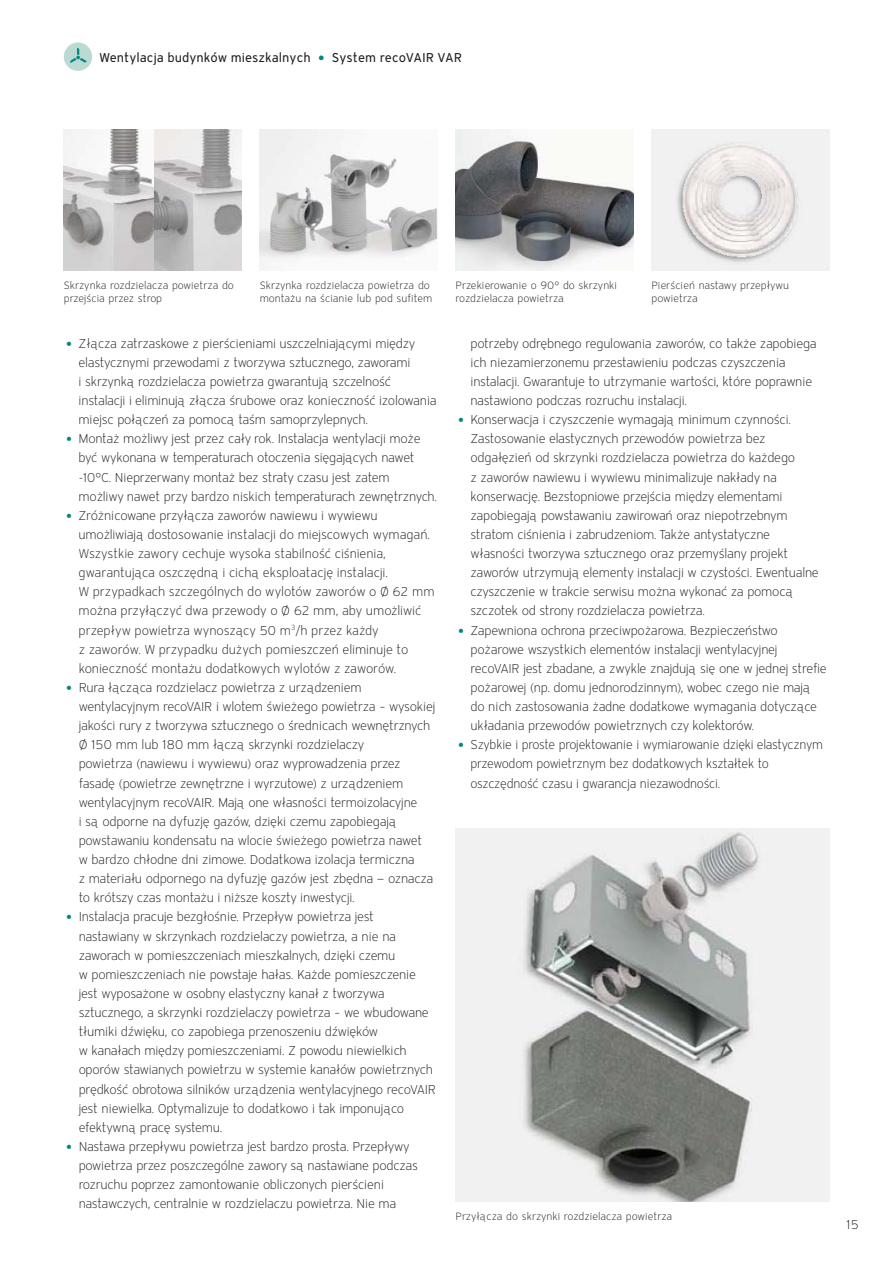
<style>
.page{position:relative;width:893px;height:1263px;background:#fff}
.page>*{position:absolute;margin:0;border:0;box-sizing:border-box;transform-origin:0 0}
.t1{font:300 12.75px/19.2px "Vaillant 16";letter-spacing:-.02em;color:#1d1d1b}
.t2{font:12.75px "Vaillant 16";color:#1d1d1b}
.t3{font:300 10.5px/13.5px "Vaillant 16";letter-spacing:-.005em;color:#1d1d1b}
.s1{color:#00897e}
.s2{font-weight:600;color:#00897e}
</style>
<div class="page">
<img style="left:260px;top:130px;width:177px;height:139px">
<img style="left:652px;top:130px;width:177px;height:140px">
<img style="left:456px;top:130px;width:177px;height:140px">
<img style="left:456px;top:829px;width:373px;height:372px">
<img style="left:64px;top:130px;width:177px;height:140px">
<div style="left:64px;top:43px;width:28px;height:28px;background:#bcdad4;border-radius:50%"></div>
<svg style="left:70px;top:48px;width:17px;height:15px"></svg>
<p class="t2" style="left:99px;top:49px;width:365px">Wentylacja budynków mieszkalnych <span class="s1">⬤</span> System recoVAIR VAR</p>
<p class="t3" style="left:64px;top:278px;width:172px">Skrzynka rozdzielacza powietrza do przejścia przez strop</p>
<p class="t3" style="left:260px;top:278px;width:174px">Skrzynka rozdzielacza powietrza do montażu na ścianie lub pod sufitem</p>
<p class="t3" style="left:456px;top:278px;width:163px">Przekierowanie o 90° do skrzynki rozdzielacza powietrza</p>
<p class="t3" style="left:652px;top:278px;width:139px">Pierścień nastawy przepływu powietrza</p>
<p class="t1" style="left:470px;top:333px;width:348px">potrzeby odrębnego regulowania zaworów, co także zapobiega ich niezamierzonemu przestawieniu podczas czyszczenia instalacji. Gwarantuje to utrzymanie wartości, które poprawnie nastawiono podczas rozruchu instalacji.</p>
<p class="t1" style="left:470px;top:410px;width:350px;text-indent:-13px"><span class="s2">•</span> Konserwacja i czyszczenie wymagają minimum czynności.<br>Zastosowanie elastycznych przewodów powietrza bez odgałęzień od skrzynki rozdzielacza powietrza do każdego<br>z zaworów nawiewu i wywiewu minimalizuje nakłady na konserwację. Bezstopniowe przejścia między elementami zapobiegają powstawaniu zawirowań oraz niepotrzebnym stratom ciśnienia i zabrudzeniom. Także antystatyczne własności tworzywa sztucznego oraz przemyślany projekt zaworów utrzymują elementy instalacji w czystości. Ewentualne czyszczenie w trakcie serwisu można wykonać za pomocą szczotek od strony rozdzielacza powietrza.</p>
<p class="t1" style="left:470px;top:620px;width:358px;text-indent:-13px"><span class="s2">•</span> Zapewniona ochrona przeciwpożarowa. Bezpieczeństwo pożarowe wszystkich elementów instalacji wentylacyjnej recoVAIR jest zbadane, a zwykle znajdują się one w jednej strefie pożarowej (np. domu jednorodzinnym), wobec czego nie mają do nich zastosowania żadne dodatkowe wymagania dotyczące układania przewodów powietrznych czy kolektorów.</p>
<p class="t1" style="left:470px;top:735px;width:354px;text-indent:-13px"><span class="s2">•</span> Szybkie i proste projektowanie i wymiarowanie dzięki elastycznym przewodom powietrznym bez dodatkowych kształtek to oszczędność czasu i gwarancja niezawodności.</p>
<p class="t1" style="left:79px;top:333px;width:359px;text-indent:-13px"><span class="s2">•</span> Złącza zatrzaskowe z pierścieniami uszczelniającymi między elastycznymi przewodami z tworzywa sztucznego, zaworami<br>i skrzynką rozdzielacza powietrza gwarantują szczelność instalacji i eliminują złącza śrubowe oraz konieczność izolowania miejsc połączeń za pomocą taśm samoprzylepnych.</p>
<p class="t1" style="left:79px;top:429px;width:360px;text-indent:-13px"><span class="s2">•</span> Montaż możliwy jest przez cały rok. Instalacja wentylacji może być wykonana w temperaturach otoczenia sięgających nawet -10°C. Nieprzerwany montaż bez straty czasu jest zatem możliwy nawet przy bardzo niskich temperaturach zewnętrznych.</p>
<p class="t1" style="left:79px;top:506px;width:357px;text-indent:-13px"><span class="s2">•</span> Zróżnicowane przyłącza zaworów nawiewu i wywiewu umożliwiają dostosowanie instalacji do miejscowych wymagań.<br>Wszystkie zawory cechuje wysoka stabilność ciśnienia, gwarantująca oszczędną i cichą eksploatację instalacji.<br>W przypadkach szczególnych do wylotów zaworów o Ø 62 mm można przyłączyć dwa przewody o Ø 62 mm, aby umożliwić przepływ powietrza wynoszący 50 m<sup>3</sup>/h przez każdy<br>z zaworów. W przypadku dużych pomieszczeń eliminuje to konieczność montażu dodatkowych wylotów z zaworów.</p>
<p class="t1" style="left:79px;top:678px;width:358px;text-indent:-13px"><span class="s2">•</span> Rura łącząca rozdzielacz powietrza z urządzeniem wentylacyjnym recoVAIR i wlotem świeżego powietrza – wysokiej jakości rury z tworzywa sztucznego o średnicach wewnętrznych Ø 150 mm lub 180 mm łączą skrzynki rozdzielaczy<br>powietrza (nawiewu i wywiewu) oraz wyprowadzenia przez fasadę (powietrze zewnętrzne i wyrzutowe) z urządzeniem wentylacyjnym recoVAIR. Mają one własności termoizolacyjne<br>i są odporne na dyfuzję gazów, dzięki czemu zapobiegają powstawaniu kondensatu na wlocie świeżego powietrza nawet<br>w bardzo chłodne dni zimowe. Dodatkowa izolacja termiczna<br>z materiału odpornego na dyfuzję gazów jest zbędna — oznacza to krótszy czas montażu i niższe koszty inwestycji.</p>
<p class="t1" style="left:79px;top:907px;width:359px;text-indent:-13px"><span class="s2">•</span> Instalacja pracuje bezgłośnie. Przepływ powietrza jest nastawiany w skrzynkach rozdzielaczy powietrza, a nie na zaworach w pomieszczeniach mieszkalnych, dzięki czemu<br>w pomieszczeniach nie powstaje hałas. Każde pomieszczenie jest wyposażone w osobny elastyczny kanał z tworzywa sztucznego, a skrzynki rozdzielaczy powietrza – we wbudowane tłumiki dźwięku, co zapobiega przenoszeniu dźwięków<br>w kanałach między pomieszczeniami. Z powodu niewielkich oporów stawianych powietrzu w systemie kanałów powietrznych prędkość obrotowa silników urządzenia wentylacyjnego recoVAIR jest niewielka. Optymalizuje to dodatkowo i tak imponująco efektywną pracę systemu.</p>
<p class="t1" style="left:79px;top:1137px;width:341px;text-indent:-13px"><span class="s2">•</span> Nastawa przepływu powietrza jest bardzo prosta. Przepływy powietrza przez poszczególne zawory są nastawiane podczas rozruchu poprzez zamontowanie obliczonych pierścieni nastawczych, centralnie w rozdzielaczu powietrza. Nie ma</p>
<p class="t3" style="left:456px;top:1210px;width:218px">Przyłącza do skrzynki rozdzielacza powietrza</p>
<p class="t1" style="left:846px;top:1215px;width:14px">15</p>
</div>
